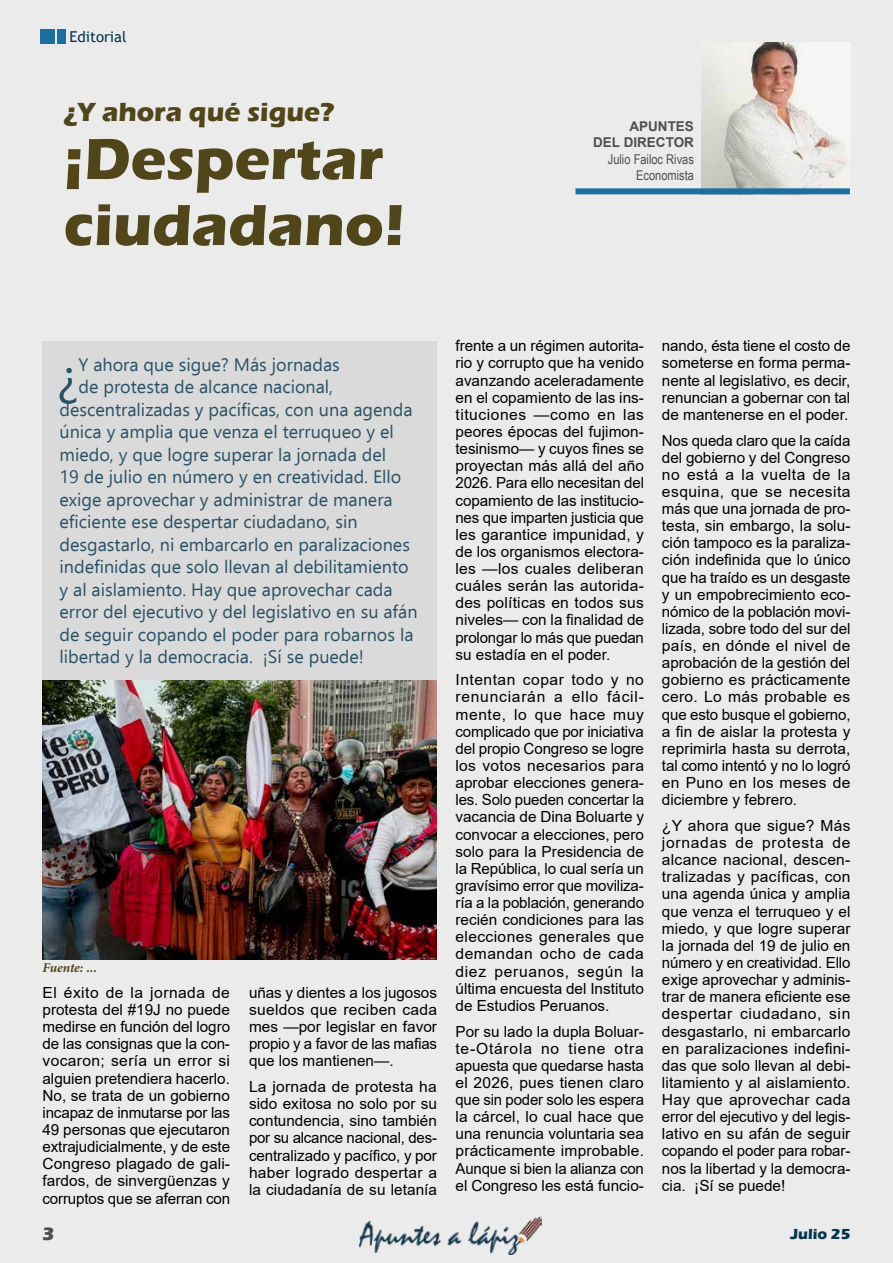
<style>
.page{position:relative;width:893px;height:1263px;background:#ebebeb}
.page>*{position:absolute;margin:0;border:0;box-sizing:border-box;transform-origin:0 0}
.t1{font:700 60px/66px "Eras ITC";color:#514619}
.t2{font:50.1px "Ebrima";color:#06354e}
.t3{font:700 27px "Eras ITC";color:#514619}
.t4{font:700 18.75px "Eras ITC";color:#4e4e4e}
.t5{font:18px "Ebrima";color:#06354e}
.t6{font:15.3px/17.1px "Arial";color:#000;text-align:justify}
.t7{font:15px "Trebuchet MS";color:#06354e}
.t8{font:700 15px "Eras ITC";color:#06354e}
.t9{font:13.5px/16.2px "Arial Narrow";color:#4e4e4e;text-align:right}
.t10{font:700 13.5px/16.2px "Arial";color:#4e4e4e;text-align:right}
.t11{font:italic 700 13.5px "Minion Pro";letter-spacing:-.005em;color:#514619}
</style>
<div class="page">
<img style="left:359px;top:1216px;width:182px;height:38px">
<div style="left:43px;top:341px;width:394px;height:339px;background:#d7d7d7"></div>
<img style="left:701px;top:43px;width:149px;height:145px">
<div style="left:40px;top:29px;width:15px;height:15px;background:#1c6e9f"></div>
<div style="left:57px;top:29px;width:9px;height:15px;background:#1c6e9f"></div>
<div style="left:575px;top:188px;width:275px;height:6px;background:#1c6e9f"></div>
<img style="left:43px;top:681px;width:394px;height:279px">
<p class="t7" style="left:69px;top:28px;width:59px">Editorial</p>
<h3 class="t3" style="left:64px;top:96px;width:272px">¿Y ahora qué sigue?</h3>
<h1 class="t1" style="left:64px;top:126px;width:343px">¡Despertar ciudadano!</h1>
<p class="t10" style="left:593px;top:119px;width:102px">APUNTES<br>DEL DIRECTOR</p>
<p class="t9" style="left:608px;top:150px;width:88px">Julio Failoc Rivas<br>Economista</p>
<p class="t5" style="left:78px;top:351px;width:263px">Y ahora que sigue? Más jornadas</p>
<p class="t5" style="left:78px;top:374px;width:256px">de protesta de alcance nacional,</p>
<p class="t5" style="left:60px;top:396px;width:355px">descentralizadas y pacíficas, con una agenda</p>
<p class="t5" style="left:60px;top:419px;width:336px">única y amplia que venza el terruqueo y el</p>
<p class="t5" style="left:60px;top:441px;width:328px">miedo, y que logre superar la jornada del</p>
<p class="t5" style="left:60px;top:464px;width:343px">19 de julio en número y en creatividad. Ello</p>
<p class="t5" style="left:60px;top:486px;width:335px">exige aprovechar y administrar de manera</p>
<p class="t5" style="left:60px;top:509px;width:300px">eficiente ese despertar ciudadano, sin</p>
<p class="t5" style="left:60px;top:531px;width:352px">desgastarlo, ni embarcarlo en paralizaciones</p>
<p class="t5" style="left:60px;top:554px;width:351px">indefinidas que solo llevan al debilitamiento</p>
<p class="t5" style="left:60px;top:576px;width:335px">y al aislamiento. Hay que aprovechar cada</p>
<p class="t5" style="left:60px;top:599px;width:360px">error del ejecutivo y del legislativo en su afán</p>
<p class="t5" style="left:60px;top:621px;width:356px">de seguir copando el poder para robarnos la</p>
<p class="t5" style="left:60px;top:644px;width:306px">libertad y la democracia. ¡Sí se puede!</p>
<h2 class="t2" style="left:56px;top:339px;width:24px">¿</h2>
<p class="t11" style="left:43px;top:958px;width:56px">Fuente: ...</p>
<p class="t6" style="left:43px;top:984px;width:189px">El éxito de la jornada de protesta del #19J no puede medirse en función del logro de las consignas que la con&shy;vocaron; sería un error si alguien pretendiera hacerlo.<br>No, se trata de un gobierno incapaz de inmutarse por las 49 personas que ejecutaron extrajudicialmente, y de este Congreso plagado de gali&shy;fardos, de sinvergüenzas y corruptos que se aferran con</p>
<p class="t6" style="left:249px;top:984px;width:190px">uñas y dientes a los jugosos sueldos que reciben cada mes —por legislar en favor propio y a favor de las mafias que los mantienen—.</p>
<p class="t6" style="left:249px;top:1078px;width:190px">La jornada de protesta ha sido exitosa no solo por su contundencia, sino también por su alcance nacional, des&shy;centralizado y pacífico, y por haber logrado despertar a la ciudadanía de su letanía</p>
<p class="t6" style="left:455px;top:337px;width:190px">frente a un régimen autorita&shy;rio y corrupto que ha venido avanzando aceleradamente en el copamiento de las ins&shy;tituciones —como en las peores épocas del fujimon&shy;tesinismo— y cuyos fines se proyectan más allá del año 2026. Para ello necesitan del copamiento de las institucio&shy;nes que imparten justicia que les garantice impunidad, y de los organismos electora&shy;les —los cuales deliberan cuáles serán las autorida&shy;des políticas en todos sus niveles— con la finalidad de prolongar lo más que puedan su estadía en el poder.</p>
<p class="t6" style="left:455px;top:671px;width:190px">Intentan copar todo y no renunciarán a ello fácil&shy;mente, lo que hace muy complicado que por iniciativa del propio Congreso se logre los votos necesarios para aprobar elecciones genera&shy;les. Solo pueden concertar la vacancia de Dina Boluarte y convocar a elecciones, pero solo para la Presidencia de la República, lo cual sería un gravísimo error que moviliza&shy;ría a la población, generando recién condiciones para las elecciones generales que demandan ocho de cada diez peruanos, según la última encuesta del Instituto de Estudios Peruanos.</p>
<p class="t6" style="left:455px;top:1022px;width:190px">Por su lado la dupla Boluar&shy;te-Otárola no tiene otra apuesta que quedarse hasta el 2026, pues tienen claro que sin poder solo les espera la cárcel, lo cual hace que una renuncia voluntaria sea prácticamente improbable.<br>Aunque si bien la alianza con el Congreso les está funcio-</p>
<p class="t6" style="left:662px;top:337px;width:190px">nando, ésta tiene el costo de someterse en forma perma&shy;nente al legislativo, es decir, renuncian a gobernar con tal de mantenerse en el poder.</p>
<p class="t6" style="left:662px;top:431px;width:190px">Nos queda claro que la caída del gobierno y del Congreso no está a la vuelta de la esquina, que se necesita más que una jornada de pro&shy;testa, sin embargo, la solu&shy;ción tampoco es la paraliza&shy;ción indefinida que lo único que ha traído es un desgaste y un empobrecimiento eco&shy;nómico de la población movi&shy;lizada, sobre todo del sur del país, en dónde el nivel de aprobación de la gestión del gobierno es prácticamente cero. Lo más probable es que esto busque el gobierno, a fin de aislar la protesta y reprimirla hasta su derrota, tal como intentó y no lo logró en Puno en los meses de diciembre y febrero.</p>
<p class="t6" style="left:662px;top:817px;width:190px">¿Y ahora que sigue? Más jornadas de protesta de alcance nacional, descen&shy;tralizadas y pacíficas, con una agenda única y amplia que venza el terruqueo y el miedo, y que logre superar la jornada del 19 de julio en número y en creatividad. Ello exige aprovechar y adminis&shy;trar de manera eficiente ese despertar ciudadano, sin desgastarlo, ni embarcarlo en paralizaciones indefini&shy;das que solo llevan al debi&shy;litamiento y al aislamiento.<br>Hay que aprovechar cada error del ejecutivo y del legis&shy;lativo en su afán de seguir copando el poder para robar&shy;nos la libertad y la democra&shy;cia. ¡Sí se puede!</p>
<p class="t4" style="left:42px;top:1223px;width:14px">3</p>
<p class="t8" style="left:790px;top:1226px;width:61px">Julio 25</p>
</div>
